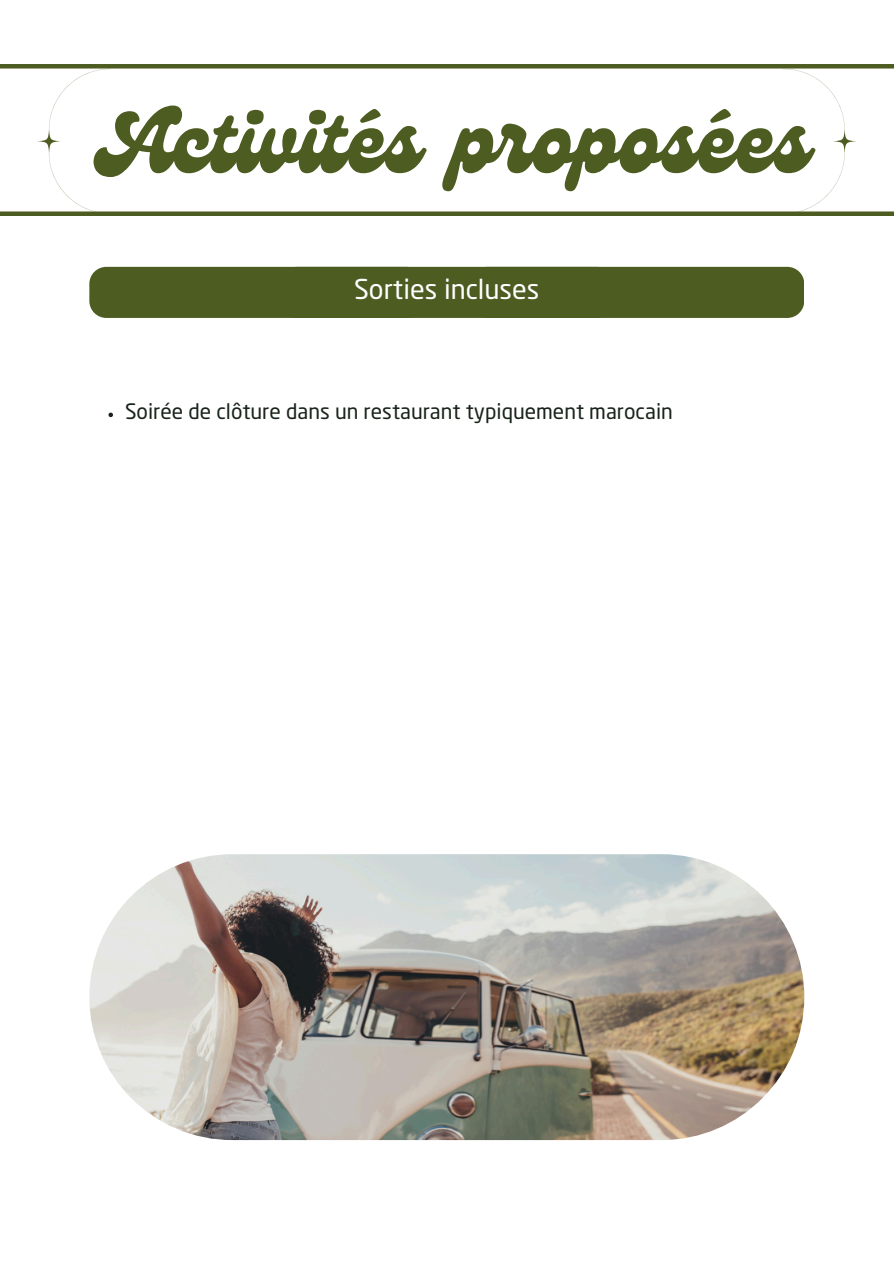
<style>
.page{position:relative;width:894px;height:1264px;background:#fff}
.page>*{position:absolute;margin:0;border:0;box-sizing:border-box;transform-origin:0 0}
.t1{font:90px "Genty";color:#4d5c21}
.t2{font:27px "Neo Sans Pro";color:#fff}
.t3{font:21px "Neo Sans Pro";color:#182419}
</style>
<div class="page">
<hr style="left:0;top:64px;width:893px;height:4px;background:#4d5c21">
<div style="left:0;top:211px;width:893px;height:5px;background:#4d5c21"></div>
<div style="left:89px;top:267px;width:333px;height:51px;background:#4d5c21;border-radius:17px"></div>
<div style="left:470px;top:267px;width:333px;height:51px;background:#4d5c21;border-radius:17px"></div>
<div style="left:280px;top:267px;width:333px;height:51px;background:#4d5c21;border-radius:17px"></div>
<svg style="left:49px;top:69px;width:61px;height:143px"></svg>
<svg style="left:37px;top:129px;width:24px;height:24px"></svg>
<svg style="left:782px;top:69px;width:62px;height:143px"></svg>
<svg style="left:832px;top:129px;width:23px;height:24px"></svg>
<img style="left:89px;top:854px;width:715px;height:286px;border-radius:143px">
<svg style="left:108px;top:412px;width:5px;height:5px"></svg>
<p class="t1" style="left:96px;top:89px;width:714px">Activités proposées</p>
<p class="t2" style="left:354px;top:278px;width:187px">Sorties incluses</p>
<h1 class="t3" style="left:125px;top:403px;width:549px">Soirée de clôture dans un restaurant typiquement marocain</h1>
</div>
